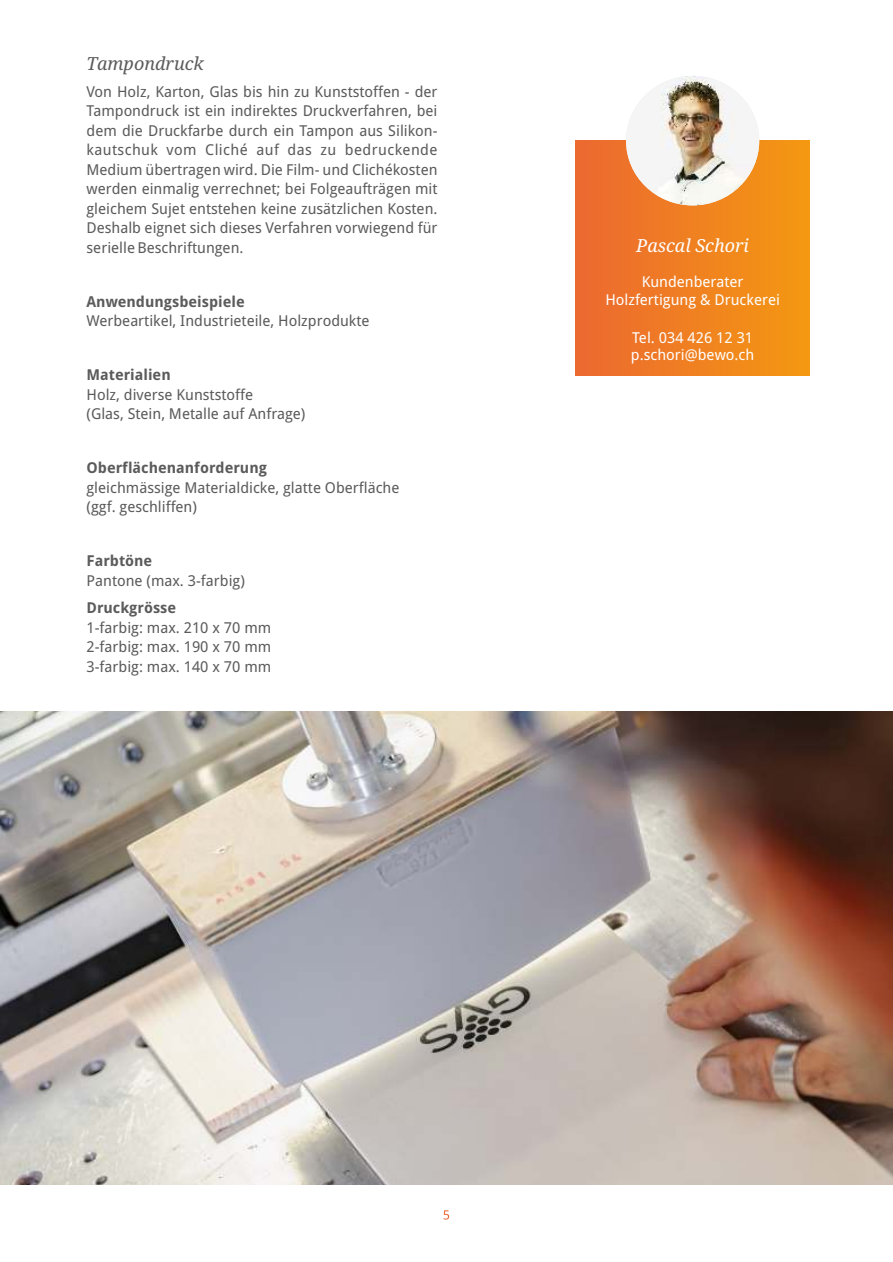
<style>
.page{position:relative;width:893px;height:1262px;background:#fff}
.page>*{position:absolute;margin:0;border:0;box-sizing:border-box;transform-origin:0 0}
.t1{font:italic 18px "Droid Serif";color:#fefefe}
.t2{font:italic 18px "Droid Serif";color:#5b5b5b}
.t3{font:15px/19.5px "Droid Sans";color:#5b5b5b;text-align:justify}
.t4{font:700 15px "Droid Sans";color:#5b5b5b}
.t5{font:15px/17.5px "Droid Sans";color:#fefefe;text-align:center}
</style>
<div class="page">
<svg style="left:443px;top:1210px;width:6px;height:9px"></svg>
<div style="left:575px;top:141px;width:234px;height:234px;background:linear-gradient(to right,#ec6831,#f49812)"></div>
<img style="left:626px;top:76px;width:133px;height:129px;border-radius:50%">
<img style="left:0;top:711px;width:893px;height:474px">
<p class="t2" style="left:87px;top:56px;width:119px">Tampondruck</p>
<p class="t3" style="left:87px;top:83px;width:352px">Von Holz, Karton, Glas bis hin zu Kunststoffen - der Tampondruck ist ein indirektes Druckverfahren, bei dem die Druckfarbe durch ein Tampon aus Silikon&shy;kautschuk vom Cliché auf das zu bedruckende Medium übertragen wird. Die Film- und Clichékosten werden einmalig verrechnet; bei Folgeaufträgen mit gleichem Sujet entstehen keine zusätzlichen Kosten.<br>Deshalb eignet sich dieses Verfahren vorwiegend für serielle Beschriftungen.</p>
<p class="t4" style="left:87px;top:295px;width:160px">Anwendungsbeispiele</p>
<p class="t3" style="left:87px;top:313px;width:284px">Werbeartikel, Industrieteile, Holzprodukte</p>
<p class="t4" style="left:87px;top:369px;width:86px">Materialien</p>
<p class="t3" style="left:87px;top:386px;width:220px">Holz, diverse Kunststoffe<br>(Glas, Stein, Metalle auf Anfrage)</p>
<p class="t4" style="left:87px;top:462px;width:182px">Oberflächenanforderung</p>
<p class="t3" style="left:87px;top:479px;width:314px">gleichmässige Materialdicke, glatte Oberfläche (ggf. geschliffen)</p>
<p class="t4" style="left:87px;top:555px;width:67px">Farbtöne</p>
<p class="t3" style="left:87px;top:572px;width:160px">Pantone (max. 3-farbig)</p>
<p class="t4" style="left:87px;top:601px;width:91px">Druckgrösse</p>
<p class="t3" style="left:87px;top:619px;width:186px">1-farbig: max. 210 x 70 mm 2-farbig: max. 190 x 70 mm 3-farbig: max. 140 x 70 mm</p>
<p class="t1" style="left:636px;top:238px;width:114px">Pascal Schori</p>
<p class="t5" style="left:605px;top:275px;width:176px">Kundenberater<br>Holzfertigung &amp; Druckerei</p>
<p class="t5" style="left:631px;top:330px;width:125px;text-align:left">Tel. 034 426 12 31 p.schori@bewo.ch</p>
</div>
